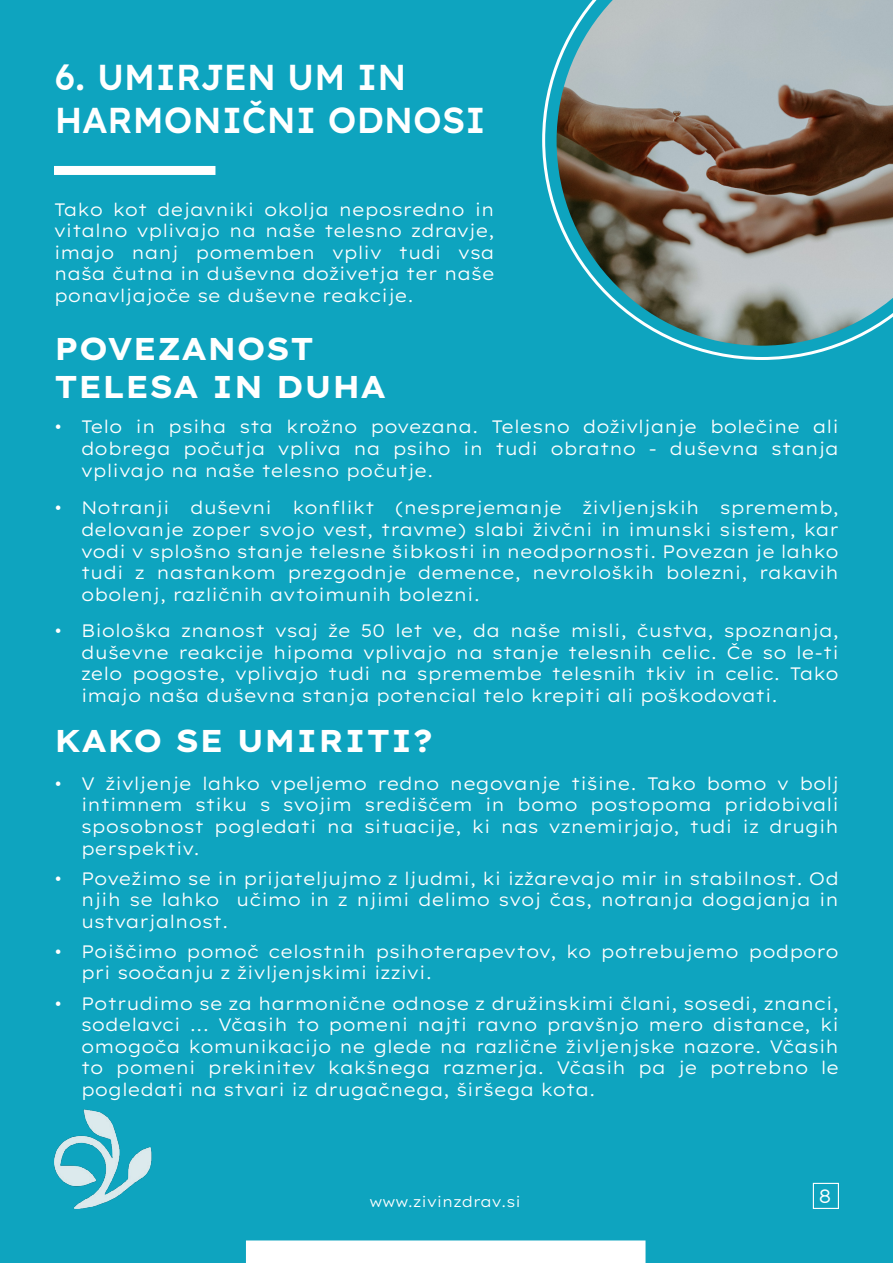
<style>
.page{position:relative;width:893px;height:1263px;background:#0ea4bf}
.page>*{position:absolute;margin:0;border:0;box-sizing:border-box;transform-origin:0 0}
.t1{font:600 36px/43.2px "Lexend Exa";letter-spacing:-.04em;color:#fff;scale:.9 1}
.t2{font:700 31.5px/37.8px "Lexend Exa";color:#fff}
.t3{font:300 19.5px "Lexend Exa";color:#fff}
.t4{font:300 18px/21.6px "Lexend Exa";color:#fff;text-align:justify}
.t5{font:300 15px "Lexend Exa";color:#fff}
</style>
<div class="page">
<img style="left:54px;top:1109px;width:98px;height:100px">
<div style="left:246px;top:1240px;width:399px;height:23px;background:#fff"></div>
<div style="left:54px;top:166px;width:161px;height:9px;background:#fff"></div>
<svg style="left:542px;top:61px;width:297px;height:299px"></svg>
<img style="left:557px;top:0;width:336px;height:346px">
<div style="left:813px;top:1183px;width:26px;height:26px;border:1px solid #fff"></div>
<h1 class="t1" style="left:54px;top:53px;width:482px">6. UMIRJEN UM IN<br>HARMONIČNI ODNOSI</h1>
<p class="t4" style="left:54px;top:197px;width:442px">Tako kot dejavniki okolja neposredno in vitalno vplivajo na naše telesno zdravje, imajo nanj pomemben vpliv tudi vsa naša čutna in duševna doživetja ter naše ponavljajoče se duševne reakcije.</p>
<h2 class="t2" style="left:54px;top:328px;width:334px">POVEZANOST<br>TELESA IN DUHA</h2>
<p class="t4" style="left:81px;top:415px;width:759px;text-indent:-27px">• Telo in psiha sta krožno povezana. Telesno doživljanje bolečine ali dobrega počutja vpliva na psiho in tudi obratno - duševna stanja vplivajo na naše telesno počutje.</p>
<p class="t4" style="left:81px;top:496px;width:759px;text-indent:-27px">• Notranji duševni konflikt (nesprejemanje življenjskih sprememb, delovanje zoper svojo vest, travme) slabi živčni in imunski sistem, kar vodi v splošno stanje telesne šibkosti in neodpornosti. Povezan je lahko tudi z nastankom prezgodnje demence, nevroloških bolezni, rakavih obolenj, različnih avtoimunih bolezni.</p>
<p class="t4" style="left:81px;top:619px;width:759px;text-indent:-27px">• Biološka znanost vsaj že 50 let ve, da naše misli, čustva, spoznanja, duševne reakcije hipoma vplivajo na stanje telesnih celic. Če so le-ti zelo pogoste, vplivajo tudi na spremembe telesnih tkiv in celic. Tako imajo naša duševna stanja potencial telo krepiti ali poškodovati.</p>
<h2 class="t2" style="left:54px;top:720px;width:381px">KAKO SE UMIRITI?</h2>
<p class="t4" style="left:81px;top:771px;width:759px;text-indent:-27px">• V življenje lahko vpeljemo redno negovanje tišine. Tako bomo v bolj intimnem stiku s svojim središčem in bomo postopoma pridobivali sposobnost pogledati na situacije, ki nas vznemirjajo, tudi iz drugih perspektiv.</p>
<p class="t4" style="left:81px;top:866px;width:759px;text-indent:-27px">• Povežimo se in prijateljujmo z ljudmi, ki izžarevajo mir in stabilnost. Od njih se lahko učimo in z njimi delimo svoj čas, notranja dogajanja in ustvarjalnost.</p>
<p class="t4" style="left:81px;top:939px;width:759px;text-indent:-27px">• Poiščimo pomoč celostnih psihoterapevtov, ko potrebujemo podporo pri soočanju z življenjskimi izzivi.</p>
<p class="t4" style="left:81px;top:991px;width:759px;text-indent:-27px">• Potrudimo se za harmonične odnose z družinskimi člani, sosedi, znanci, sodelavci ... Včasih to pomeni najti ravno pravšnjo mero distance, ki omogoča komunikacijo ne glede na različne življenjske nazore. Včasih to pomeni prekinitev kakšnega razmerja. Včasih pa je potrebno le pogledati na stvari iz drugačnega, širšega kota.</p>
<p class="t5" style="left:369px;top:1191px;width:153px">www.zivinzdrav.si</p>
<p class="t3" style="left:818px;top:1181px;width:15px">8</p>
</div>
